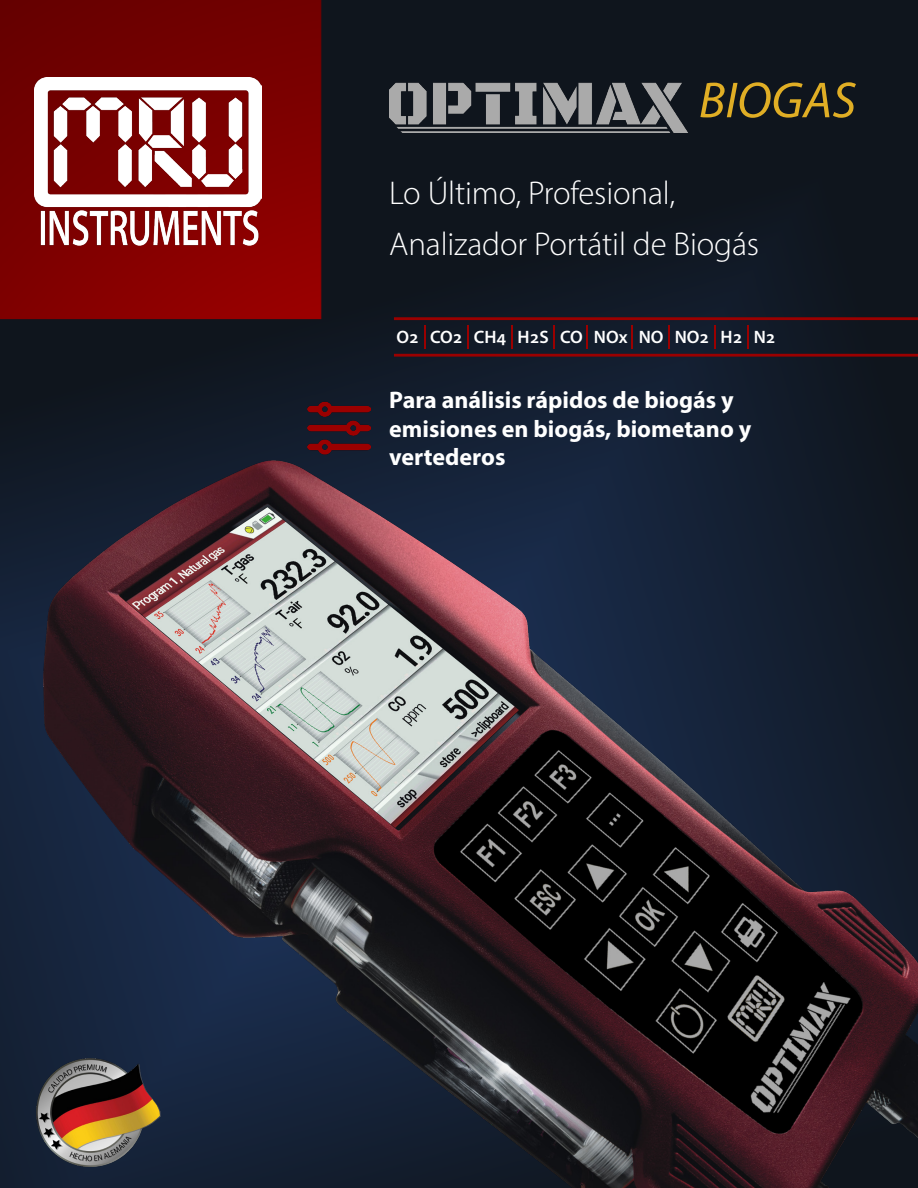
<style>
.page{position:relative;width:918px;height:1188px;background:#fff}
.page>*{position:absolute;margin:0;border:0;box-sizing:border-box;transform-origin:0 0}
.t1{font:italic 51px "Myriad Pro";color:#e0ae25}
.t2{font:300 33px "Myriad Pro";letter-spacing:-.005em;color:#fff}
.t3{font:700 24px/28.8px "Myriad Pro";color:#fff}
.t4{font:600 18px "Myriad Pro";color:#fff}
</style>
<div class="page">
<img style="left:0;top:0;width:918px;height:1188px">
<img style="left:35px;top:78px;width:226px;height:180px">
<svg style="left:424px;top:326px;width:1px;height:23px"></svg>
<hr style="left:467px;top:326px;width:2px;height:23px;background:#9b0000">
<svg style="left:511px;top:326px;width:1px;height:23px"></svg>
<svg style="left:553px;top:326px;width:1px;height:23px"></svg>
<svg style="left:587px;top:326px;width:1px;height:23px"></svg>
<svg style="left:632px;top:326px;width:1px;height:23px"></svg>
<hr style="left:668px;top:326px;width:2px;height:23px;background:#9b0000">
<hr style="left:714px;top:326px;width:2px;height:23px;background:#9b0000">
<hr style="left:747px;top:326px;width:2px;height:23px;background:#9b0000">
<img style="left:307px;top:396px;width:63px;height:65px">
<img style="left:43px;top:461px;width:875px;height:727px">
<img style="left:390px;top:83px;width:302px;height:49px">
<img style="left:37px;top:1058px;width:124px;height:108px">
<p class="t1" style="left:699px;top:69px;width:159px">BIOGAS</p>
<p class="t2" style="left:389px;top:173px;width:287px">Lo Último, Profesional,</p>
<p class="t2" style="left:389px;top:224px;width:371px">Analizador Portátil de Biogás</p>
<p class="t4" style="left:396px;top:325px;width:381px">O2 CO2 CH4 H2S CO NOx NO NO2 H2 N2</p>
<p class="t3" style="left:389px;top:385px;width:364px">Para análisis rápidos de biogás y emisiones en biogás, biometano y vertederos</p>
</div>
